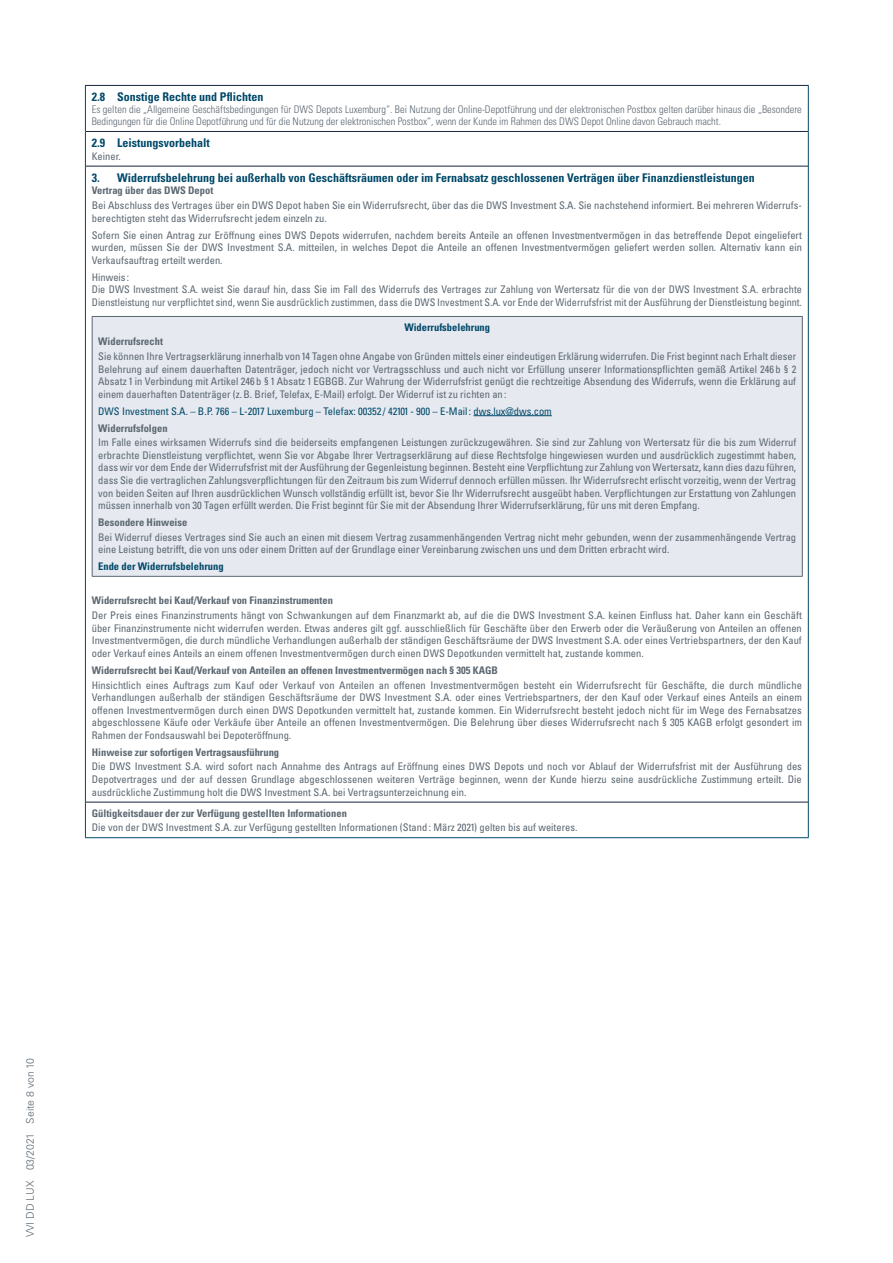
<style>
.page{position:relative;width:893px;height:1263px;background:#fff}
.page>*{position:absolute;margin:0;border:0;box-sizing:border-box;transform-origin:0 0}
.t1{font:700 condensed 12px "Univers";color:#004969}
.t2{font:condensed 10.5px/12.6px "Univers";color:#5b6771;text-align:justify}
.t3{font:700 condensed 10.5px "Univers";color:#5b6771}
.t4{font:300 condensed 10.5px/12px "Univers";color:#5b6771}
.t5{font:condensed 10.5px "Univers";color:#004969}
.t6{font:700 condensed 10.5px "Univers";color:#004969}
.t7{font:300 10.5px "Univers";color:#5b6771}
</style>
<div class="page">
<hr style="left:85px;top:85px;width:724px;height:1px;background:#17253e">
<hr style="left:86px;top:131px;width:722px;height:1px;background:#17253e">
<hr style="left:86px;top:166px;width:722px;height:1px;background:#17253e">
<hr style="left:86px;top:802px;width:722px;height:1px;background:#17253e">
<hr style="left:85px;top:86px;width:1px;height:45px;background:#004969">
<hr style="left:85px;top:131px;width:1px;height:35px;background:#004969">
<hr style="left:85px;top:166px;width:1px;height:636px;background:#004969">
<hr style="left:808px;top:86px;width:1px;height:45px;background:#004969">
<hr style="left:808px;top:131px;width:1px;height:35px;background:#004969">
<hr style="left:808px;top:166px;width:1px;height:636px;background:#004969">
<hr style="left:85px;top:802px;width:1px;height:35px;background:#004969">
<hr style="left:808px;top:802px;width:1px;height:35px;background:#004969">
<hr style="left:85px;top:837px;width:724px;height:1px;background:#004969">
<div style="left:92px;top:316px;width:710px;height:260px;background:#e6e9f0"></div>
<hr style="left:92px;top:316px;width:711px;height:1px;background:#5b6771">
<hr style="left:92px;top:317px;width:1px;height:259px;background:#5b6771">
<hr style="left:802px;top:317px;width:1px;height:259px;background:#5b6771">
<hr style="left:92px;top:576px;width:711px;height:1px;background:#5b6771">
<hr style="left:474px;top:415px;width:78px;height:1px;background:#004969">
<p class="t1" style="left:92px;top:89px;width:173px">2.8 Sonstige Rechte und Pflichten</p>
<p class="t4" style="left:92px;top:103px;width:712px">Es gelten die „Allgemeine Geschäftsbedingungen für DWS Depots Luxemburg“. Bei Nutzung der Online-Depotführung und der elektronischen Postbox gelten darüber hinaus die „Besondere<br>Bedingungen für die Online Depotführung und für die Nutzung der elektronischen Postbox“, wenn der Kunde im Rahmen des DWS Depot Online davon Gebrauch macht.</p>
<p class="t1" style="left:92px;top:135px;width:120px">2.9 Leistungsvorbehalt</p>
<p class="t2" style="left:92px;top:149px;width:31px">Keiner.</p>
<p class="t1" style="left:92px;top:170px;width:664px">3. Widerrufsbelehrung bei außerhalb von Geschäftsräumen oder im Fernabsatz geschlossenen Verträgen über Finanzdienstleistungen</p>
<p class="t3" style="left:92px;top:184px;width:123px">Vertrag über das DWS Depot</p>
<p class="t2" style="left:92px;top:199px;width:712px">Bei Abschluss des Vertrages über ein DWS Depot haben Sie ein Widerrufsrecht, über das die DWS Investment S.A. Sie nachstehend informiert. Bei mehreren Widerrufs&shy;berechtigten steht das Widerrufsrecht jedem einzeln zu.</p>
<p class="t2" style="left:92px;top:228px;width:712px">Sofern Sie einen Antrag zur Eröffnung eines DWS Depots widerrufen, nachdem bereits Anteile an offenen Investmentvermögen in das betreffende Depot eingeliefert wurden, müssen Sie der DWS Investment S.A. mitteilen, in welches Depot die Anteile an offenen Investmentvermögen geliefert werden sollen. Alternativ kann ein Verkaufs auftrag erteilt werden.</p>
<p class="t2" style="left:92px;top:270px;width:712px;text-align:left">Hinweis :<br>Die DWS Investment S.A. weist Sie darauf hin, dass Sie im Fall des Widerrufs des Vertrages zur Zahlung von Wertersatz für die von der DWS Investment S.A. erbrachte<br>Dienstleistung nur verpflichtet sind, wenn Sie ausdrücklich zustimmen, dass die DWS Investment S.A. vor Ende der Widerrufsfrist mit der Ausführung der Dienstleistung beginnt.</p>
<p class="t6" style="left:404px;top:320px;width:87px">Widerrufsbelehrung</p>
<p class="t3" style="left:98px;top:335px;width:66px">Widerrufsrecht</p>
<p class="t2" style="left:98px;top:350px;width:700px">Sie können Ihre Vertragserklärung innerhalb von 14 Tagen ohne Angabe von Gründen mittels einer eindeutigen Erklärung widerrufen. Die Frist beginnt nach Erhalt dieser Belehrung auf einem dauerhaften Datenträger, jedoch nicht vor Vertragsschluss und auch nicht vor Erfüllung unserer Informationspflichten gemäß Artikel 246 b § 2<br>Absatz 1 in Verbindung mit Artikel 246 b § 1 Absatz 1 EGBGB. Zur Wahrung der Widerrufsfrist genügt die rechtzeitige Absendung des Widerrufs, wenn die Erklärung auf einem dauerhaften Datenträger (z. B. Brief, Telefax, E-Mail) erfolgt. Der Widerruf ist zu richten an :</p>
<p class="t5" style="left:98px;top:404px;width:455px">DWS Investment S.A. – B.P. 766 – L-2017 Luxemburg – Telefax: 00352 / 42101 - 900 – E-Mail : dws.lux@dws.com</p>
<p class="t3" style="left:98px;top:421px;width:71px">Widerrufsfolgen</p>
<p class="t2" style="left:98px;top:436px;width:700px">Im Falle eines wirksamen Widerrufs sind die beiderseits empfangenen Leistungen zurückzugewähren. Sie sind zur Zahlung von Wertersatz für die bis zum Widerruf erbrachte Dienstleistung verpflichtet, wenn Sie vor Abgabe Ihrer Vertragserklärung auf diese Rechtsfolge hingewiesen wurden und ausdrücklich zugestimmt haben, dass wir vor dem Ende der Widerrufsfrist mit der Ausführung der Gegenleistung beginnen. Besteht eine Verpflichtung zur Zahlung von Wertersatz, kann dies dazu führen, dass Sie die vertraglichen Zahlungsverpflichtungen für den Zeitraum bis zum Widerruf dennoch erfüllen müssen. Ihr Widerrufsrecht erlischt vorzeitig, wenn der Vertrag von beiden Seiten auf Ihren ausdrücklichen Wunsch vollständig erfüllt ist, bevor Sie Ihr Widerrufsrecht ausgeübt haben. Verpflichtungen zur Erstattung von Zahlungen müssen innerhalb von 30 Tagen erfüllt werden. Die Frist beginnt für Sie mit der Absendung Ihrer Widerrufserklärung, für uns mit deren Empfang.</p>
<p class="t3" style="left:98px;top:516px;width:91px">Besondere Hinweise</p>
<p class="t2" style="left:98px;top:530px;width:700px">Bei Widerruf dieses Vertrages sind Sie auch an einen mit diesem Vertrag zusammenhängenden Vertrag nicht mehr gebunden, wenn der zusammenhängende Vertrag eine Leistung betrifft, die von uns oder einem Dritten auf der Grundlage einer Vereinbarung zwischen uns und dem Dritten erbracht wird.</p>
<p class="t6" style="left:98px;top:560px;width:127px">Ende der Widerrufsbelehrung</p>
<p class="t3" style="left:92px;top:594px;width:243px">Widerrufsrecht bei Kauf/Verkauf von Finanzinstrumenten</p>
<p class="t2" style="left:92px;top:609px;width:712px">Der Preis eines Finanzinstruments hängt von Schwankungen auf dem Finanzmarkt ab, auf die die DWS Investment S.A. keinen Einfluss hat. Daher kann ein Geschäft über Finanz instrumente nicht widerrufen werden. Etwas anderes gilt ggf. ausschließlich für Geschäfte über den Erwerb oder die Veräußerung von Anteilen an offenen Investment vermögen, die durch mündliche Verhandlungen außerhalb der ständigen Geschäftsräume der DWS Investment S.A. oder eines Vertriebspartners, der den Kauf oder Verkauf eines Anteils an einem offenen Investmentvermögen durch einen DWS Depotkunden vermittelt hat, zustande kommen.</p>
<p class="t3" style="left:92px;top:664px;width:408px">Widerrufsrecht bei Kauf/Verkauf von Anteilen an offenen Investmentvermögen nach § 305 KAGB</p>
<p class="t2" style="left:92px;top:678px;width:712px">Hinsichtlich eines Auftrags zum Kauf oder Verkauf von Anteilen an offenen Investmentvermögen besteht ein Widerrufsrecht für Geschäfte, die durch mündliche Verhand lungen außerhalb der ständigen Geschäftsräume der DWS Investment S.A. oder eines Vertriebspartners, der den Kauf oder Verkauf eines Anteils an einem offenen Investmentvermögen durch einen DWS Depotkunden vermittelt hat, zustande kommen. Ein Widerrufsrecht besteht jedoch nicht für im Wege des Fernabsatzes abgeschlossene Käufe oder Verkäufe über Anteile an offenen Investmentvermögen. Die Belehrung über dieses Widerrufsrecht nach § 305 KAGB erfolgt gesondert im Rahmen der Fondsauswahl bei Depoteröffnung.</p>
<p class="t3" style="left:92px;top:746px;width:189px">Hinweise zur sofortigen Vertragsausführung</p>
<p class="t2" style="left:92px;top:760px;width:712px">Die DWS Investment S.A. wird sofort nach Annahme des Antrags auf Eröffnung eines DWS Depots und noch vor Ablauf der Widerrufsfrist mit der Ausführung des Depotvertrages und der auf dessen Grundlage abgeschlossenen weiteren Verträge beginnen, wenn der Kunde hierzu seine ausdrückliche Zustimmung erteilt. Die ausdrück liche Zustimmung holt die DWS Investment S.A. bei Vertragsunterzeichnung ein.</p>
<p class="t3" style="left:92px;top:806px;width:257px">Gültigkeitsdauer der zur Verfügung gestellten Informationen</p>
<p class="t2" style="left:92px;top:821px;width:487px">Die von der DWS Investment S.A. zur Verfügung gestellten Informationen (Stand : März 2021) gelten bis auf weiteres.</p>
<p class="t7" style="left:24px;top:1237px;width:181px;rotate:-90deg">VVI DD LUX 03/2021 Seite 8 von 10</p>
</div>
